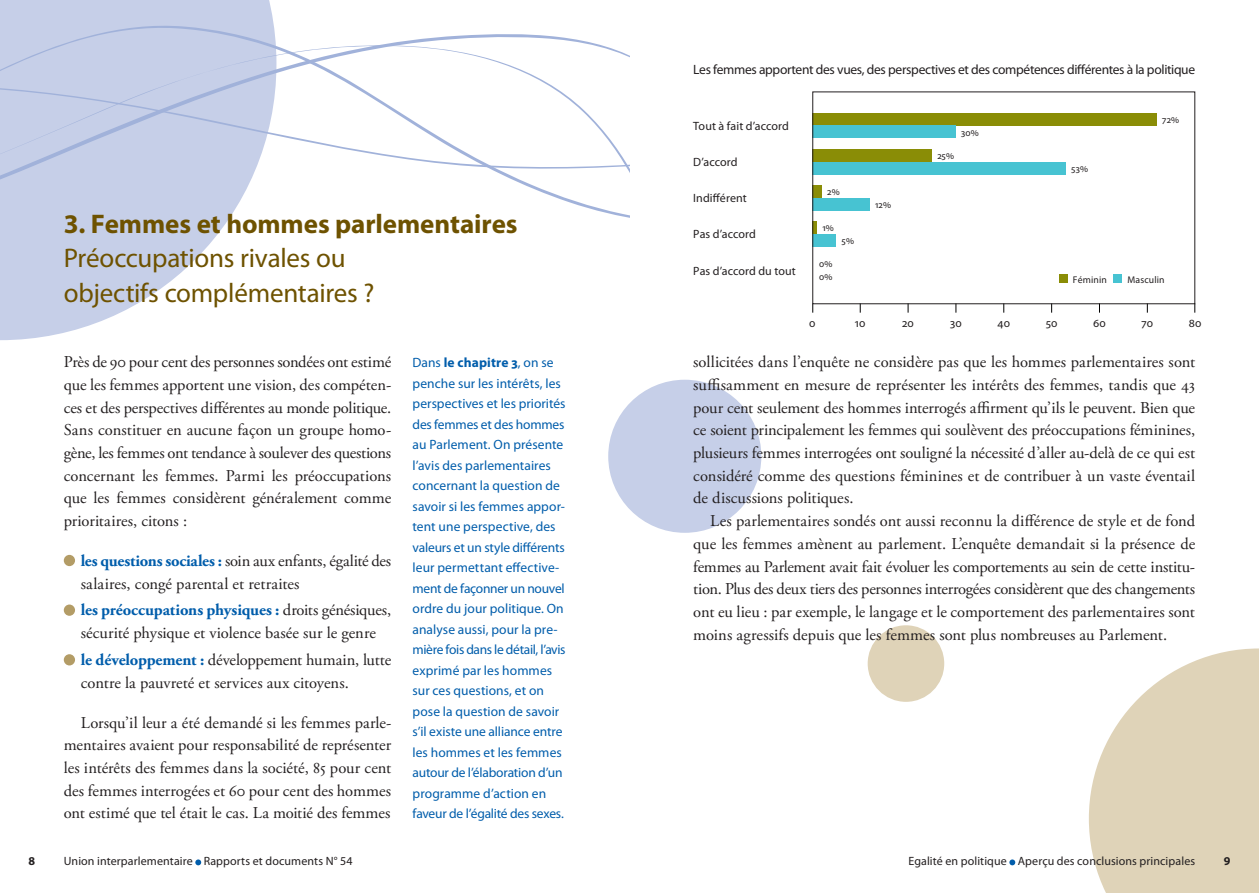
<style>
.page{position:relative;width:1259px;height:893px;background:#fff}
.page>*{position:absolute;margin:0;border:0;box-sizing:border-box;transform-origin:0 0}
.t1{font:27px/34.5px "Myriad Pro";letter-spacing:-.01em;color:#6e5200}
.t2{font:700 27px "Myriad Pro";letter-spacing:-.005em;color:#6e5200}
.t3{font:16.5px/22.6px "Adobe Garamond Pro";letter-spacing:-.005em;color:#231f20;text-align:justify}
.t4{font:13.5px/20.5px "Myriad Pro";color:#015dab}
.t5{font:13.5px "Myriad Pro";letter-spacing:-.025em;color:#231f20}
.t6{font:12px "Myriad Pro";letter-spacing:.005em;color:#231f20}
.t7{font:700 12px "Myriad Pro";color:#231f20}
.t8{font:9.75px/12.8px "Myriad Pro";letter-spacing:.01em;color:#231f20}
.s1{font-weight:700;color:#015dab}
.s2{font-weight:700}
</style>
<div class="page">
<svg style="left:195px;top:859px;width:6px;height:6px"></svg>
<svg style="left:0;top:0;width:273px;height:340px;fill:#c6cfe8"></svg>
<svg style="left:1089px;top:648px;width:170px;height:245px"></svg>
<svg style="left:1009px;top:859px;width:6px;height:6px"></svg>
<div style="left:608px;top:380px;width:153px;height:153px;background:#c6cfe8;border-radius:50%"></div>
<div style="left:867px;top:625px;width:77px;height:77px;background:#dfd3b8;border-radius:50%"></div>
<div style="left:64px;top:555px;width:11px;height:11px;background:#b39c66;border-radius:50%"></div>
<div style="left:64px;top:604px;width:11px;height:12px;background:#b39c66;border-radius:50%"></div>
<div style="left:64px;top:654px;width:11px;height:11px;background:#b39c66;border-radius:50%"></div>
<div style="left:812px;top:113px;width:345px;height:13px;background:#8a8d06"></div>
<div style="left:812px;top:126px;width:144px;height:12px;background:#47c3d2"></div>
<div style="left:812px;top:149px;width:120px;height:13px;background:#8a8d06"></div>
<div style="left:812px;top:162px;width:254px;height:12px;background:#47c3d2"></div>
<div style="left:812px;top:185px;width:10px;height:13px;background:#8a8d06"></div>
<div style="left:812px;top:198px;width:58px;height:13px;background:#47c3d2"></div>
<svg style="left:812px;top:221px;width:5px;height:13px"></svg>
<div style="left:812px;top:234px;width:24px;height:13px;background:#47c3d2"></div>
<div style="left:1059px;top:274px;width:8px;height:9px;background:#8a8d06"></div>
<div style="left:1113px;top:274px;width:9px;height:9px;background:#47c3d2"></div>
<svg style="left:0;top:226px;width:273px;height:47px;fill:#c6cfe8"></svg>
<svg style="left:0;top:21px;width:629px;height:205px"></svg>
<h1 class="t2" style="left:64px;top:206px;width:455px">3. Femmes et hommes parlementaires</h1>
<h1 class="t1" style="left:64px;top:241px;width:312px">Préoccupations rivales ou objectifs complémentaires ?</h1>
<p class="t3" style="left:64px;top:351px;width:329px">Près de 90 pour cent des personnes sondées ont estimé que les femmes apportent une vision, des compéten&shy;ces et des perspectives différentes au monde politique.<br>Sans constituer en aucune façon un groupe homo&shy;gène, les femmes ont tendance à soulever des questions concernant les femmes. Parmi les préoccupations que les femmes considèrent généralement comme prioritaires, citons :</p>
<p class="t3" style="left:81px;top:550px;width:312px"><span class="s1">les questions sociales :</span> soin aux enfants, égalité des salaires, congé parental et retraites</p>
<p class="t3" style="left:81px;top:599px;width:312px"><span class="s1">les préoccupations physiques :</span> droits génésiques, sécurité physique et violence basée sur le genre</p>
<p class="t3" style="left:81px;top:649px;width:312px"><span class="s1">le développement :</span> développement humain, lutte contre la pauvreté et services aux citoyens.</p>
<p class="t3" style="left:64px;top:712px;width:329px;text-indent:17px">Lorsqu’il leur a été demandé si les femmes parle&shy;mentaires avaient pour responsabilité de représenter les intérêts des femmes dans la société, 85 pour cent des femmes interrogées et 60 pour cent des hommes ont estimé que tel était le cas. La moitié des femmes</p>
<p class="t4" style="left:412px;top:352px;width:154px">Dans <span class="s2">le chapitre 3</span>, on se penche sur les intérêts, les perspectives et les priorités des femmes et des hommes au Parlement. On présente l’avis des parlementaires concernant la question de savoir si les femmes appor&shy;tent une perspective, des valeurs et un style différents leur permettant effective&shy;ment de façonner un nouvel ordre du jour politique. On analyse aussi, pour la pre&shy;mière fois dans le détail, l’avis exprimé par les hommes sur ces questions, et on pose la question de savoir s’il existe une alliance entre les hommes et les femmes autour de l’élaboration d’un programme d’action en faveur de l’égalité des sexes.</p>
<p class="t5" style="left:693px;top:61px;width:503px">Les femmes apportent des vues, des perspectives et des compétences différentes à la politique</p>
<p class="t6" style="left:693px;top:119px;width:97px">Tout à fait d’accord</p>
<p class="t6" style="left:693px;top:155px;width:46px">D’accord</p>
<p class="t6" style="left:693px;top:191px;width:55px">Indifférent</p>
<p class="t6" style="left:693px;top:227px;width:64px">Pas d’accord</p>
<p class="t6" style="left:693px;top:263px;width:104px">Pas d’accord du tout</p>
<p class="t8" style="left:827px;top:185px;width:14px">2%</p>
<p class="t8" style="left:822px;top:221px;width:13px">1%</p>
<p class="t8" style="left:819px;top:258px;width:15px">0%<br>0%</p>
<p class="t8" style="left:841px;top:234px;width:14px">5%</p>
<p class="t8" style="left:875px;top:198px;width:17px">12%</p>
<p class="t8" style="left:961px;top:126px;width:19px">30%</p>
<p class="t8" style="left:937px;top:149px;width:18px">25%</p>
<p class="t8" style="left:1071px;top:162px;width:18px">53%</p>
<p class="t8" style="left:1162px;top:113px;width:18px">72%</p>
<p class="t8" style="left:1073px;top:273px;width:35px">Féminin</p>
<p class="t8" style="left:1127px;top:273px;width:39px">Masculin</p>
<p class="t6" style="left:809px;top:316px;width:8px">0</p>
<p class="t6" style="left:855px;top:316px;width:12px">10</p>
<p class="t6" style="left:902px;top:316px;width:13px">20</p>
<p class="t6" style="left:950px;top:316px;width:13px">30</p>
<p class="t6" style="left:997px;top:316px;width:14px">40</p>
<p class="t6" style="left:1045px;top:316px;width:13px">50</p>
<p class="t6" style="left:1093px;top:316px;width:14px">60</p>
<p class="t6" style="left:1141px;top:316px;width:13px">70</p>
<p class="t6" style="left:1188px;top:316px;width:14px">80</p>
<p class="t3" style="left:693px;top:351px;width:503px">sollicitées dans l’enquête ne considère pas que les hommes parlementaires sont suffisamment en mesure de représenter les intérêts des femmes, tandis que 43 pour cent seulement des hommes interrogés affirment qu’ils le peuvent. Bien que ce soient principalement les femmes qui soulèvent des préoccupations féminines, plusieurs femmes interrogées ont souligné la nécessité d’aller au-delà de ce qui est considéré comme des questions féminines et de contribuer à un vaste éventail de discussions politiques.</p>
<p class="t3" style="left:693px;top:510px;width:503px;text-indent:17px">Les parlementaires sondés ont aussi reconnu la différence de style et de fond que les femmes amènent au parlement. L’enquête demandait si la présence de femmes au Parlement avait fait évoluer les comportements au sein de cette institu&shy;tion. Plus des deux tiers des personnes interrogées considèrent que des changements ont eu lieu : par exemple, le langage et le comportement des parlementaires sont moins agressifs depuis que les femmes sont plus nombreuses au Parlement.</p>
<p class="t7" style="left:29px;top:853px;width:8px">8</p>
<p class="t6" style="left:64px;top:854px;width:290px">Union interparlementaire Rapports et documents N° 54</p>
<p class="t6" style="left:908px;top:854px;width:288px">Egalité en politique Aperçu des conclusions principales</p>
<p class="t7" style="left:1223px;top:853px;width:8px">9</p>
</div>
